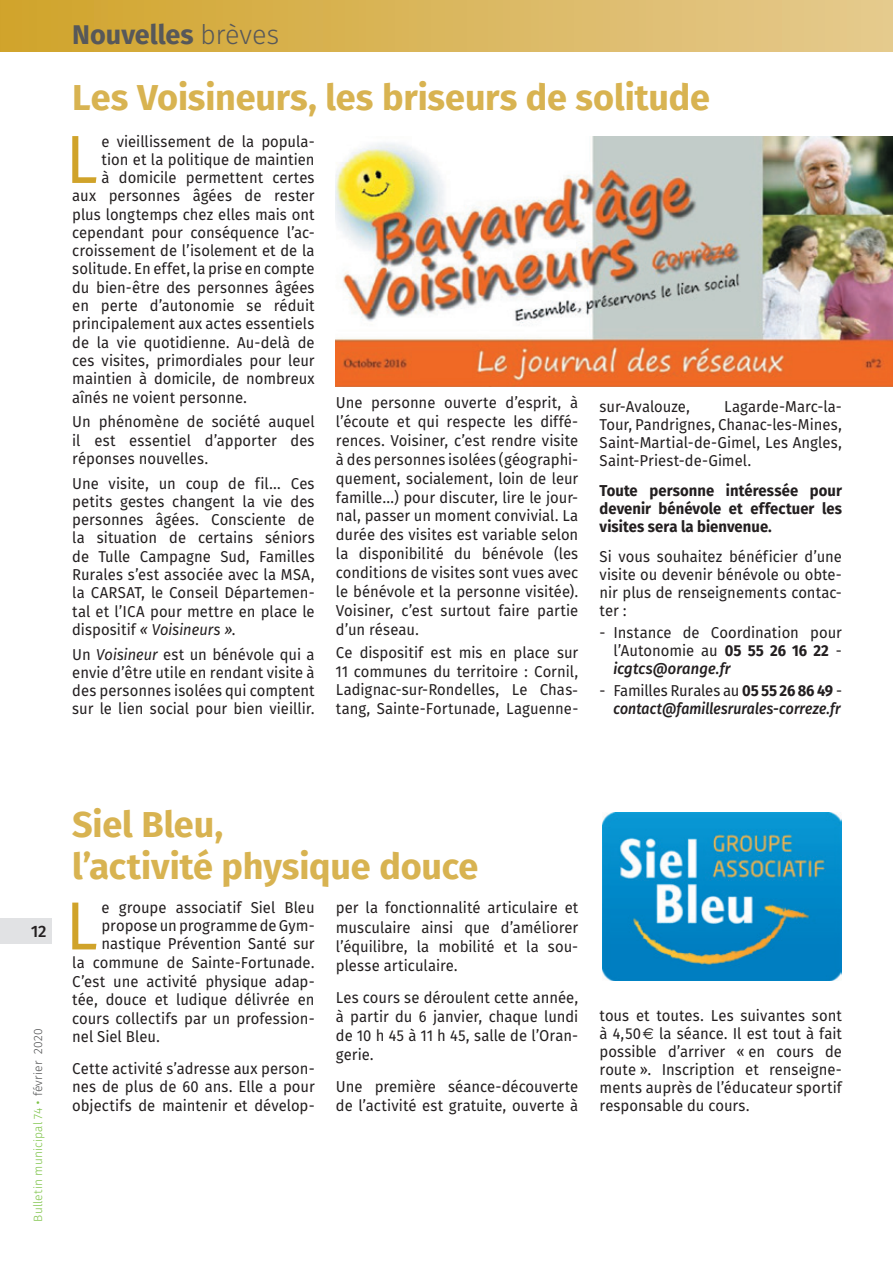
<style>
.page{position:relative;width:893px;height:1263px;background:#fff}
.page>*{position:absolute;margin:0;border:0;box-sizing:border-box;transform-origin:0 0}
.t1{font:67.95px "Fira Sans OT";color:#d0a32a;scale:.94 1}
.t2{font:700 36px/42px "Fira Sans OT";letter-spacing:-.005em;color:#d8b351}
.t3{font:700 27px "Fira Sans OT";letter-spacing:-.005em;color:#57585a}
.t4{font:16.5px "Fira Sans OT Medium";color:#231f20}
.t5{font:15.75px/18.9px "Fira Sans OT";color:#231f20;text-align:justify;scale:.94 1}
.t6{font:700 15.75px/18px "Fira Sans OT";letter-spacing:.005em;color:#231f20;text-align:justify;scale:.94 1}
.t7{font:italic 15.75px "Fira Sans OT Medium";color:#231f20;scale:.9 1}
.t8{font:italic 15.75px "Fira Sans OT Medium";color:#231f20;scale:.94 1}
.t9{font:12px "Fira Sans OT Light";letter-spacing:.01em;color:#79c142}
.s1{font-family:"Fira Sans OT Light";font-weight:400}
.s2{font-style:italic}
.s3{font-weight:700}
.s4{color:#4b4c4d}
.s5{font-family:"Euro Sans"}
</style>
<div class="page">
<div style="left:0;top:918px;width:51px;height:26px;background:#e1e2e4"></div>
<div style="left:0;top:0;width:893px;height:51px;background:linear-gradient(to right,#d0a42b,#e5ca8f)"></div>
<img style="left:336px;top:136px;width:557px;height:251px">
<img style="left:602px;top:812px;width:240px;height:169px">
<h3 class="t3" style="left:72px;top:16px;width:208px">Nouvelles <span class="s1">brèves</span></h3>
<h2 class="t2" style="left:72px;top:79px;width:639px">Les Voisineurs, les briseurs de solitude</h2>
<h1 class="t1" style="left:66px;top:112px;width:36px">L</h1>
<p class="t5" style="left:102px;top:133px;width:228px">e vieillissement de la popula-</p>
<p class="t5" style="left:102px;top:151px;width:228px">tion et la politique de maintien</p>
<p class="t5" style="left:102px;top:169px;width:228px">à domicile permettent certes</p>
<p class="t5" style="left:72px;top:187px;width:259px">aux personnes âgées de rester</p>
<p class="t5" style="left:72px;top:206px;width:259px">plus longtemps chez elles mais ont</p>
<p class="t5" style="left:72px;top:224px;width:259px">cependant pour conséquence l’ac-</p>
<p class="t5" style="left:72px;top:242px;width:259px">croissement de l’isolement et de la</p>
<p class="t5" style="left:72px;top:261px;width:259px">solitude. En effet, la prise en compte</p>
<p class="t5" style="left:72px;top:279px;width:259px">du bien-être des personnes âgées</p>
<p class="t5" style="left:72px;top:297px;width:259px">en perte d’autonomie se réduit</p>
<p class="t5" style="left:72px;top:316px;width:259px">principalement aux actes essentiels</p>
<p class="t5" style="left:72px;top:334px;width:259px">de la vie quotidienne. Au-delà de</p>
<p class="t5" style="left:72px;top:352px;width:259px">ces visites, primordiales pour leur</p>
<p class="t5" style="left:72px;top:370px;width:259px">maintien à domicile, de nombreux</p>
<p class="t5" style="left:72px;top:389px;width:188px">aînés ne voient personne.</p>
<p class="t5" style="left:72px;top:414px;width:259px;line-height:18.3px">Un phénomène de société auquel il est essentiel d’apporter des réponses nouvelles.</p>
<p class="t5" style="left:72px;top:475px;width:259px;line-height:18.3px">Une visite, un coup de fil… Ces petits gestes changent la vie des personnes âgées. Consciente de la situation de certains séniors de Tulle Campagne Sud, Familles Rurales s’est associée avec la MSA, la CARSAT, le Conseil Départemen&shy;tal et l’ICA pour mettre en place le dispositif <span class="s2">« Voisineurs ».</span></p>
<p class="t5" style="left:72px;top:646px;width:259px;line-height:18.3px">Un <span class="s2">Voisineur</span> est un bénévole qui a envie d’être utile en rendant visite à des personnes isolées qui comptent sur le lien social pour bien vieillir.</p>
<p class="t5" style="left:336px;top:394px;width:259px">Une personne ouverte d’esprit, à l’écoute et qui respecte les diffé&shy;rences. Voisiner, c’est rendre visite à des personnes isolées (géographi&shy;quement, socialement, loin de leur famille…) pour discuter, lire le jour&shy;nal, passer un moment convivial. La durée des visites est variable selon la disponibilité du bénévole (les conditions de visites sont vues avec le bénévole et la personne visitée).<br>Voisiner, c’est surtout faire partie d’un réseau.</p>
<p class="t5" style="left:336px;top:644px;width:259px">Ce dispositif est mis en place sur 11 communes du territoire : Cornil, Ladignac-sur-Rondelles, Le Chas&shy;tang, Sainte-Fortunade, Laguenne-</p>
<p class="t5" style="left:600px;top:399px;width:259px;line-height:18px;text-indent:125px">Lagarde-Marc-la-Tour, Pandrignes, Chanac-les-Mines, Saint-Martial-de-Gimel, Les Angles, Saint-Priest-de-Gimel.</p>
<p class="t6" style="left:600px;top:483px;width:259px">Toute personne intéressée pour devenir bénévole et effectuer les visites sera la bienvenue.</p>
<p class="t5" style="left:600px;top:548px;width:259px;line-height:18px">Si vous souhaitez bénéficier d’une visite ou devenir bénévole ou obte&shy;nir plus de renseignements contac&shy;ter :</p>
<p class="t5" style="left:600px;top:625px;width:259px;line-height:18px;text-align:right">- Instance de Coordination pour l’Autonomie au <span class="s3">05 55 26 16 22</span> -</p>
<p class="t8" style="left:613px;top:657px;width:126px">icgtcs@orange.fr</p>
<p class="t5" style="left:600px;top:683px;width:259px">- Familles Rurales au <span class="s3">05 55 26 86 49</span> -</p>
<p class="t7" style="left:613px;top:698px;width:254px">contact@famillesrurales-correze.fr</p>
<p class="t5" style="left:600px;top:398px;width:98px">sur-Avalouze,</p>
<p class="t4" style="left:31px;top:920px;width:17px">12</p>
<p class="t9" style="left:30px;top:1222px;width:195px;rotate:-90deg">Bulletin municipal 74 • <span class="s4">février 2020</span></p>
<h2 class="t2" style="left:72px;top:806px;width:408px">Siel Bleu,<br>l’activité physique douce</h2>
<h1 class="t1" style="left:66px;top:878px;width:36px">L</h1>
<p class="t5" style="left:102px;top:900px;width:228px">e groupe associatif Siel Bleu</p>
<p class="t5" style="left:102px;top:918px;width:228px">propose un programme de Gym-</p>
<p class="t5" style="left:102px;top:936px;width:228px">nastique Prévention Santé sur</p>
<p class="t5" style="left:72px;top:954px;width:259px">la commune de Sainte-Fortunade.</p>
<p class="t5" style="left:72px;top:973px;width:259px">C’est une activité physique adap-</p>
<p class="t5" style="left:72px;top:991px;width:259px">tée, douce et ludique délivrée en</p>
<p class="t5" style="left:72px;top:1010px;width:259px">cours collectifs par un profession-</p>
<p class="t5" style="left:72px;top:1029px;width:95px">nel Siel Bleu.</p>
<p class="t5" style="left:72px;top:1060px;width:259px">Cette activité s’adresse aux person&shy;nes de plus de 60 ans. Elle a pour objectifs de maintenir et dévelop-</p>
<p class="t5" style="left:336px;top:899px;width:259px">per la fonctionnalité articulaire et musculaire ainsi que d’améliorer l’équilibre, la mobilité et la sou&shy;plesse articulaire.</p>
<p class="t5" style="left:336px;top:989px;width:259px">Les cours se déroulent cette année, à partir du 6 janvier, chaque lundi de 10 h 45 à 11 h 45, salle de l’Oran&shy;gerie.</p>
<p class="t5" style="left:336px;top:1078px;width:259px">Une première séance-découverte de l’activité est gratuite, ouverte à</p>
<p class="t5" style="left:600px;top:1007px;width:259px;line-height:18px">tous et toutes. Les suivantes sont à 4,50<span class="s5">€</span> la séance. Il est tout à fait possible d’arriver « en cours de route ». Inscription et renseigne&shy;ments auprès de l’éducateur sportif responsable du cours.</p>
</div>
